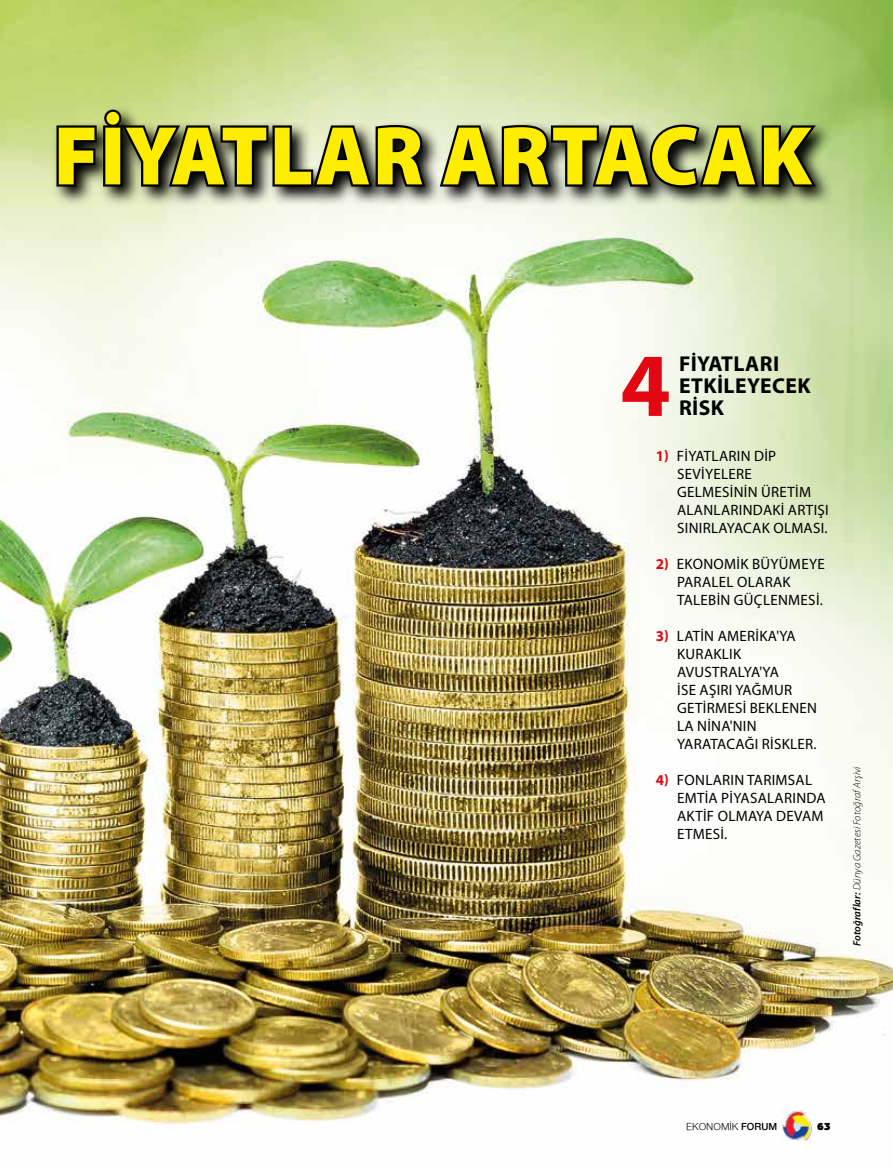
<style>
.page{position:relative;width:893px;height:1170px;background:#fff}
.page>*{position:absolute;margin:0;border:0;box-sizing:border-box;transform-origin:0 0}
.t1{font:700 90.75px "Myriad Pro";color:#e30613}
.t2{font:900 84.15px "Myriad Pro";letter-spacing:.02em;color:#ffed00}
.t3{font:700 21.6px/21.6px "Myriad Pro";letter-spacing:.02em;color:#000}
.t4{font:15px/18px "Myriad Pro";letter-spacing:.02em;color:#000}
.t5{font:italic 300 10.5px "Myriad Pro";letter-spacing:.01em;color:#000}
.t6{font:10.5px "Nimbus Sans Novus";color:#000}
.t7{font:900 10.5px "PF Agora Sans Pro";color:#000}
.s1{font-weight:700;color:#e30613}
.s2{font-weight:600}
</style>
<div class="page">
<img style="left:0;top:0;width:893px;height:1141px">
<img style="left:781px;top:1109px;width:31px;height:31px">
<svg style="left:0;top:106px;width:834px;height:101px;background:#c5d0a5"></svg>
<svg style="left:54px;top:107px;width:375px;height:82px;background:#61664f"></svg>
<svg style="left:437px;top:122px;width:383px;height:68px;background:#494d3e"></svg>
<h2 class="t2" style="left:54px;top:108px;width:760px">FİYATLAR ARTACAK</h2>
<h3 class="t3" style="left:679px;top:353px;width:133px">FİYATLARI<br>ETKİLEYECEK</h3>
<h1 class="t1" style="left:620px;top:334px;width:52px">4</h1>
<h3 class="t3" style="left:679px;top:397px;width:47px">RİSK</h3>
<p class="t4" style="left:677px;top:447px;width:153px;text-indent:-21px"><span class="s1">1)</span> FIYATLARIN DIP<br>SEVIYELERE<br>GELMESININ ÜRETIM<br>ALANLARINDAKI ARTIŞI<br>SINIRLAYACAK OLMASI.</p>
<p class="t4" style="left:677px;top:555px;width:149px;text-indent:-21px"><span class="s1">2)</span> EKONOMIK BÜYÜMEYE<br>PARALEL OLARAK<br>TALEBIN GÜÇLENMESI.</p>
<p class="t4" style="left:677px;top:627px;width:142px;text-indent:-21px"><span class="s1">3)</span> LATIN AMERIKA'YA<br>KURAKLIK<br>AVUSTRALYA'YA<br>ISE AŞIRI YAĞMUR<br>GETIRMESI BEKLENEN<br>LA NINA'NIN<br>YARATACAĞI RISKLER.</p>
<p class="t4" style="left:677px;top:771px;width:150px;text-indent:-21px"><span class="s1">4)</span> FONLARIN TARIMSAL<br>EMTIA PIYASALARINDA<br>AKTIF OLMAYA DEVAM<br>ETMESI.</p>
<p class="t5" style="left:851px;top:946px;width:181px;rotate:-90deg"><span class="s2">Fotoğraflar:</span> Dünya Gazetesi Fotoğraf Arşivi</p>
<p class="t6" style="left:686px;top:1120px;width:93px">EKONOMİK <span class="s2">FORUM</span></p>
<p class="t7" style="left:817px;top:1119px;width:15px">63</p>
</div>
